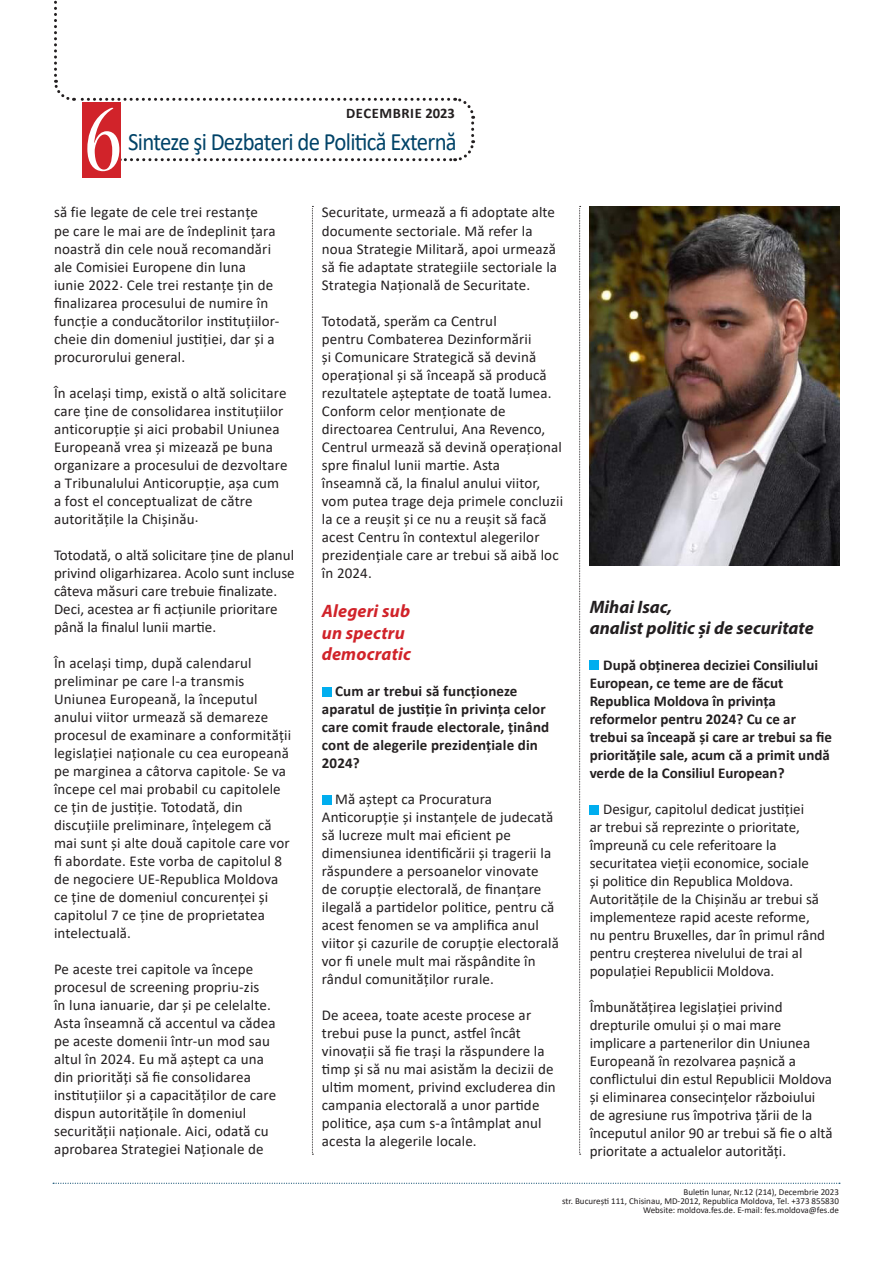
<style>
.page{position:relative;width:893px;height:1263px;background:#fff}
.page>*{position:absolute;margin:0;border:0;box-sizing:border-box;transform-origin:0 0}
.t1{font:condensed 102px "Nueva Std";color:#fff}
.t2{font:25.05px "Calibri";letter-spacing:-.03em;color:#014368;scale:.91 1}
.INTERTITLU{font:italic 700 18px "Myriad Pro";color:#231f20}
.INTERTITLU-2{font:italic 700 18px "Myriad Pro";letter-spacing:.01em;color:#d1232a}
.texte{font:15px/18px "Calibri";letter-spacing:.01em;color:#231f20}
.texte-2{font:700 15px/18px "Calibri";color:#231f20}
.t3{font:700 14.55px "Calibri";letter-spacing:.04em;color:#231f20}
.t4{font:9px/9px "Calibri";color:#231f20;text-align:right}
</style>
<div class="page">
<svg style="left:53px;top:1183px;width:787px;height:1px"></svg>
<svg style="left:54px;top:0;width:422px;height:163px"></svg>
<div style="left:82px;top:102px;width:38px;height:76px;background:#d1232a"></div>
<div style="left:322px;top:687px;width:9px;height:9px;background:#00aeef"></div>
<div style="left:322px;top:795px;width:9px;height:9px;background:#00aeef"></div>
<div style="left:590px;top:661px;width:9px;height:9px;background:#00aeef"></div>
<div style="left:590px;top:805px;width:9px;height:9px;background:#00aeef"></div>
<img style="left:590px;top:206px;width:249px;height:360px">
<svg style="left:312px;top:206px;width:1px;height:949px"></svg>
<svg style="left:579px;top:206px;width:2px;height:949px"></svg>
<p class="t1" style="left:84px;top:94px;width:40px">6</p>
<p class="texte" style="left:54px;top:203px;width:227px">să fie legate de cele trei restanțe<br>pe care le mai are de îndeplinit țara noastră din cele nouă recomandări ale Comisiei Europene din luna iunie 2022. Cele trei restanțe țin de finalizarea procesului de numire în funcție a conducătorilor instituțiilor&shy;cheie din domeniul justiției, dar și a procurorului general.</p>
<p class="texte" style="left:54px;top:383px;width:235px">În același timp, există o altă solicitare care ține de consolidarea instituțiilor anticorupție și aici probabil Uniunea Europeană vrea și mizează pe buna organizare a procesului de dezvoltare a Tribunalului Anticorupție, așa cum a fost el conceptualizat de către autoritățile la Chișinău.</p>
<p class="texte" style="left:54px;top:545px;width:242px">Totodată, o altă solicitare ține de planul privind oligarhizarea. Acolo sunt incluse câteva măsuri care trebuie finalizate.<br>Deci, acestea ar fi acțiunile prioritare până la finalul lunii martie.</p>
<p class="texte" style="left:54px;top:653px;width:239px">În același timp, după calendarul preliminar pe care l-a transmis Uniunea Europeană, la începutul anului viitor urmează să demareze procesul de examinare a conformității legislației naționale cu cea europeană pe marginea a câtorva capitole. Se va începe cel mai probabil cu capitolele ce țin de justiție. Totodată, din discuțiile preliminare, înțelegem că mai sunt și alte două capitole care vor fi abordate. Este vorba de capitolul 8 de negociere UE-Republica Moldova ce ține de domeniul concurenței și capitolul 7 ce ține de proprietatea intelectuală.</p>
<p class="texte" style="left:54px;top:959px;width:224px">Pe aceste trei capitole va începe procesul de screening propriu-zis<br>în luna ianuarie, dar și pe celelalte.<br>Asta înseamnă că accentul va cădea pe aceste domenii într-un mod sau altul în 2024. Eu mă aștept ca una din priorități să fie consolidarea instituțiilor și a capacităților de care dispun autoritățile în domeniul securității naționale. Aici, odată cu aprobarea Strategiei Naționale de</p>
<p class="t3" style="left:346px;top:103px;width:110px">DECEMBRIE 2023</p>
<h2 class="t2" style="left:128px;top:124px;width:363px">Sinteze şi Dezbateri de Politică Externă</h2>
<p class="texte" style="left:322px;top:203px;width:237px">Securitate, urmează a fi adoptate alte documente sectoriale. Mă refer la noua Strategie Militară, apoi urmează să fie adaptate strategiile sectoriale la Strategia Națională de Securitate.</p>
<p class="texte" style="left:322px;top:311px;width:243px">Totodată, sperăm ca Centrul<br>pentru Combaterea Dezinformării<br>și Comunicare Strategică să devină operațional și să înceapă să producă rezultatele așteptate de toată lumea.<br>Conform celor menționate de directoarea Centrului, Ana Revenco, Centrul urmează să devină operațional spre finalul lunii martie. Asta înseamnă că, la finalul anului viitor, vom putea trage deja primele concluzii la ce a reușit și ce nu a reușit să facă acest Centru în contextul alegerilor prezidențiale care ar trebui să aibă loc în 2024.</p>
<p class="INTERTITLU-2" style="left:322px;top:599px;width:90px">Alegeri sub</p>
<p class="INTERTITLU-2" style="left:322px;top:621px;width:85px">un spectru</p>
<p class="INTERTITLU-2" style="left:322px;top:643px;width:91px">democratic</p>
<p class="texte-2" style="left:322px;top:682px;width:229px;text-indent:13px">Cum ar trebui să funcționeze aparatul de justiție în privința celor care comit fraude electorale, ținând cont de alegerile prezidențiale din<br>2024?</p>
<p class="texte" style="left:322px;top:790px;width:239px;text-indent:13px">Mă aștept ca Procuratura Anticorupție și instanțele de judecată să lucreze mult mai eficient pe dimensiunea identificării și tragerii la răspundere a persoanelor vinovate<br>de corupție electorală, de finanțare ilegală a partidelor politice, pentru că acest fenomen se va amplifica anul viitor și cazurile de corupție electorală vor fi unele mult mai răspândite în rândul comunităților rurale.</p>
<p class="texte" style="left:322px;top:1006px;width:235px">De aceea, toate aceste procese ar trebui puse la punct, astfel încât vinovații să fie trași la răspundere la timp și să nu mai asistăm la decizii de ultim moment, privind excluderea din campania electorală a unor partide politice, așa cum s-a întâmplat anul acesta la alegerile locale.</p>
<p class="INTERTITLU" style="left:590px;top:595px;width:84px">Mihai Isac,</p>
<p class="INTERTITLU" style="left:590px;top:616px;width:226px">analist politic și de securitate</p>
<p class="texte-2" style="left:590px;top:656px;width:244px;text-indent:14px">După obținerea deciziei Consiliului European, ce teme are de făcut Republica Moldova în privința reformelor pentru 2024? Cu ce ar trebui sa înceapă și care ar trebui sa fie prioritățile sale, acum că a primit undă verde de la Consiliul European?</p>
<p class="texte" style="left:590px;top:800px;width:237px;text-indent:14px">Desigur, capitolul dedicat justiției<br>ar trebui să reprezinte o prioritate, împreună cu cele referitoare la securitatea vieții economice, sociale<br>și politice din Republica Moldova.<br>Autoritățile de la Chișinău ar trebui să implementeze rapid aceste reforme, nu pentru Bruxelles, dar în primul rând pentru creșterea nivelului de trai al populației Republicii Moldova.</p>
<p class="texte" style="left:590px;top:998px;width:244px">Îmbunătățirea legislației privind drepturile omului și o mai mare implicare a partenerilor din Uniunea Europeană în rezolvarea pașnică a conflictului din estul Republicii Moldova și eliminarea consecințelor războiului de agresiune rus împotriva țării de la începutul anilor 90 ar trebui să fie o altă prioritate a actualelor autorități.</p>
<p class="t4" style="left:562px;top:1187px;width:278px">Buletin lunar, Nr.12 (214), Decembrie 2023<br>str. București 111, Chisinau, MD-2012, Republica Moldova, Tel. +373 855830<br>Website: moldova.fes.de. E-mail: fes.moldova@fes.de</p>
</div>
